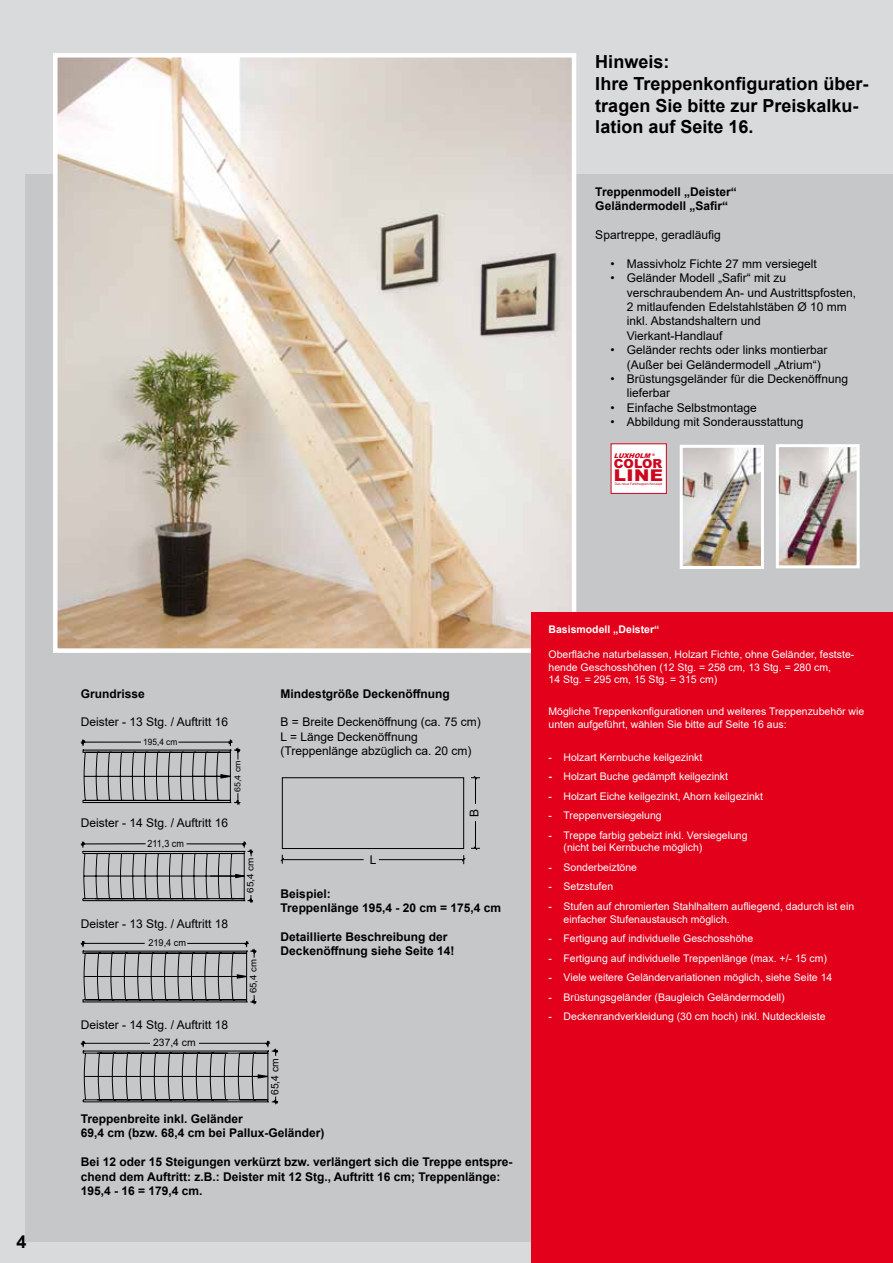
<style>
.page{position:relative;width:893px;height:1263px;background:#d9dadb}
.page>*{position:absolute;margin:0;border:0;box-sizing:border-box;transform-origin:0 0}
.t1{font:700 18px/21.6px "Arial";color:#000}
.t2{font:900 16.2px "Arial";color:#cd071e;scale:1.13 1}
.t3{font:900 12.45px "Arial";color:#cd071e}
.t4{font:12px/14.4px "Arial";color:#000}
.t5{font:700 12px/14.4px "Arial";color:#000}
.t6{font:10.5px/12.6px "Arial";color:#fff}
.t7{font:700 10.5px "Arial";color:#fff}
.t8{font:10.35px "Arial";color:#000}
.t9{font:9.9px "Arial";color:#000;scale:.9 1}
.t10{font:9.6px "Arial";color:#000;scale:.96 1}
.t11{font:9.15px "Arial";color:#000;scale:1.04 1}
.t12{font:9px "Arial";color:#000;scale:1.11 1}
.t13{font:8.85px "Arial";color:#000;scale:.94 1}
.t14{font:8.25px "Arial";color:#000;scale:1.06 1}
.t15{font:italic 900 6.6px "Arial";color:#cd071e}
.t16{font:3.45px "Arial";color:#cd071e}
.s1{font-weight:700}
</style>
<div class="page">
<div style="left:26px;top:174px;width:867px;height:1068px;background:#c6c7c8"></div>
<img style="left:58px;top:58px;width:513px;height:590px">
<div style="left:53px;top:53px;width:523px;height:600px;border:4px solid #fff"></div>
<div style="left:531px;top:612px;width:362px;height:651px;background:#e2001a"></div>
<div style="left:611px;top:444px;width:56px;height:50px;background:#fff;border:1px solid #cd071e"></div>
<img style="left:684px;top:449px;width:76px;height:116px">
<div style="left:680px;top:445px;width:84px;height:124px;border:3px solid #fff"></div>
<img style="left:780px;top:448px;width:76px;height:116px">
<div style="left:776px;top:444px;width:84px;height:124px;border:3px solid #fff"></div>
<div style="left:282px;top:777px;width:182px;height:72px;border:1px solid #000"></div>
<hr style="left:282px;top:859px;width:82px;height:1px;background:#000">
<hr style="left:379px;top:859px;width:85px;height:1px;background:#000">
<svg style="left:280px;top:855px;width:4px;height:9px"></svg>
<svg style="left:471px;top:776px;width:9px;height:28px"></svg>
<svg style="left:462px;top:821px;width:18px;height:43px"></svg>
<svg style="left:81px;top:1040px;width:197px;height:65px"></svg>
<svg style="left:81px;top:941px;width:176px;height:63px"></svg>
<svg style="left:81px;top:841px;width:173px;height:62px"></svg>
<svg style="left:81px;top:739px;width:160px;height:66px"></svg>
<h1 class="t1" style="left:595px;top:51px;width:275px">Hinweis:<br>Ihre Treppenkonfiguration über&shy;tragen Sie bitte zur Preiskalku&shy;lation auf Seite 16.</h1>
<p class="t5" style="left:595px;top:185px;width:143px">Treppenmodell „Deister“<br>Geländermodell „Safir“</p>
<p class="t4" style="left:595px;top:228px;width:127px">Spartreppe, geradläufig</p>
<p class="t4" style="left:610px;top:256px;width:208px">• Massivholz Fichte 27 mm versiegelt</p>
<p class="t4" style="left:627px;top:271px;width:231px;text-indent:-16px">• Geländer Modell „Safir“ mit zu verschraubendem An- und Austrittspfosten,<br>2 mitlaufenden Edelstahlstäben Ø 10 mm inkl. Abstandshaltern und<br>Vierkant-Handlauf</p>
<p class="t4" style="left:627px;top:343px;width:202px;text-indent:-16px">• Geländer rechts oder links montierbar (Außer bei Geländermodell „Atrium“)</p>
<p class="t4" style="left:627px;top:372px;width:223px;text-indent:-16px">• Brüstungsgeländer für die Deckenöffnung lieferbar</p>
<p class="t4" style="left:610px;top:400px;width:148px">• Einfache Selbstmontage</p>
<p class="t4" style="left:610px;top:415px;width:195px">• Abbildung mit Sonderausstattung</p>
<p class="t15" style="left:614px;top:451px;width:43px">LUXHOLM <sup>®</sup></p>
<p class="t3" style="left:614px;top:455px;width:50px">COLOR</p>
<h2 class="t2" style="left:614px;top:463px;width:45px">LINE</h2>
<p class="t16" style="left:615px;top:481px;width:49px">Das neue Farbtreppen-Konzept</p>
<h1 class="t1" style="left:16px;top:1231px;width:12px">4</h1>
<p class="t5" style="left:81px;top:686px;width:66px">Grundrisse</p>
<p class="t4" style="left:81px;top:715px;width:149px">Deister - 13 Stg. / Auftritt 16</p>
<p class="t13" style="left:143px;top:736px;width:38px">195,4 cm</p>
<p class="t14" style="left:232px;top:792px;width:31px;rotate:-90deg">65,4 cm</p>
<p class="t4" style="left:81px;top:816px;width:149px">Deister - 14 Stg. / Auftritt 16</p>
<p class="t9" style="left:148px;top:837px;width:42px">211,3 cm</p>
<p class="t4" style="left:81px;top:916px;width:149px">Deister - 13 Stg. / Auftritt 18</p>
<p class="t10" style="left:148px;top:936px;width:41px">219,4 cm</p>
<p class="t4" style="left:81px;top:1017px;width:149px">Deister - 14 Stg. / Auftritt 18</p>
<p class="t8" style="left:153px;top:1036px;width:44px">237,4 cm</p>
<p class="t12" style="left:244px;top:893px;width:33px;rotate:-90deg">65,4 cm</p>
<p class="t11" style="left:247px;top:993px;width:34px;rotate:-90deg">65,4 cm</p>
<p class="t5" style="left:281px;top:686px;width:171px">Mindestgröße Deckenöffnung</p>
<p class="t4" style="left:281px;top:715px;width:202px">B = Breite Deckenöffnung (ca. 75 cm)<br>L = Länge Deckenöffnung (Treppenlänge abzüglich ca. 20 cm)</p>
<p class="t4" style="left:370px;top:852px;width:8px">L</p>
<p class="t4" style="left:467px;top:817px;width:10px;rotate:-90deg">B</p>
<p class="t5" style="left:281px;top:886px;width:222px">Beispiel:<br>Treppenlänge 195,4 - 20 cm = 175,4 cm</p>
<p class="t5" style="left:281px;top:929px;width:175px">Detaillierte Beschreibung der<br>Deckenöffnung siehe Seite 14!</p>
<p class="t8" style="left:268px;top:1095px;width:38px;rotate:-90deg">65,4 cm</p>
<p class="t5" style="left:81px;top:1111px;width:245px">Treppenbreite inkl. Geländer<br>69,4 cm (bzw. 68,4 cm bei Pallux-Geländer)</p>
<p class="t5" style="left:81px;top:1155px;width:433px">Bei 12 oder 15 Steigungen verkürzt bzw. verlängert sich die Treppe entspre&shy;chend dem Auftritt: z.B.: Deister mit 12 Stg., Auftritt 16 cm; Treppenlänge:<br>195,4 - 16 = 179,4 cm.</p>
<p class="t7" style="left:548px;top:622px;width:112px">Basismodell „Deister“</p>
<p class="t6" style="left:548px;top:648px;width:307px">Oberfläche naturbelassen, Holzart Fichte, ohne Geländer, festste&shy;hende Geschosshöhen (12 Stg. = 258 cm, 13 Stg. = 280 cm,<br>14 Stg. = 295 cm, 15 Stg. = 315 cm)</p>
<p class="t6" style="left:548px;top:705px;width:317px">Mögliche Treppenkonfigurationen und weiteres Treppenzubehör wie unten aufgeführt, wählen Sie bitte auf Seite 16 aus:</p>
<p class="t6" style="left:548px;top:751px;width:155px">- Holzart Kernbuche keilgezinkt</p>
<p class="t6" style="left:548px;top:770px;width:181px"><span class="s1">-</span> Holzart Buche gedämpft keilgezinkt</p>
<p class="t6" style="left:549px;top:790px;width:216px">- Holzart Eiche keilgezinkt, Ahorn keilgezinkt</p>
<p class="t6" style="left:549px;top:809px;width:115px">- Treppenversiegelung</p>
<p class="t6" style="left:564px;top:829px;width:186px;text-indent:-15px">- Treppe farbig gebeizt inkl. Versiegelung (nicht bei Kernbuche möglich)</p>
<p class="t6" style="left:549px;top:861px;width:90px">- Sonderbeiztöne</p>
<p class="t6" style="left:549px;top:880px;width:66px">- Setzstufen</p>
<p class="t6" style="left:564px;top:900px;width:292px;text-indent:-15px">- Stufen auf chromierten Stahlhaltern aufliegend, dadurch ist ein einfacher Stufenaustausch möglich.</p>
<p class="t6" style="left:549px;top:932px;width:206px">- Fertigung auf individuelle Geschosshöhe</p>
<p class="t6" style="left:549px;top:951px;width:280px">- Fertigung auf individuelle Treppenlänge (max. +/- 15 cm)</p>
<p class="t6" style="left:549px;top:971px;width:285px">- Viele weitere Geländervariationen möglich, siehe Seite 14</p>
<p class="t6" style="left:549px;top:990px;width:238px">- Brüstungsgeländer (Baugleich Geländermodell)</p>
<p class="t6" style="left:549px;top:1010px;width:279px">- Deckenrandverkleidung (30 cm hoch) inkl. Nutdeckleiste</p>
</div>
